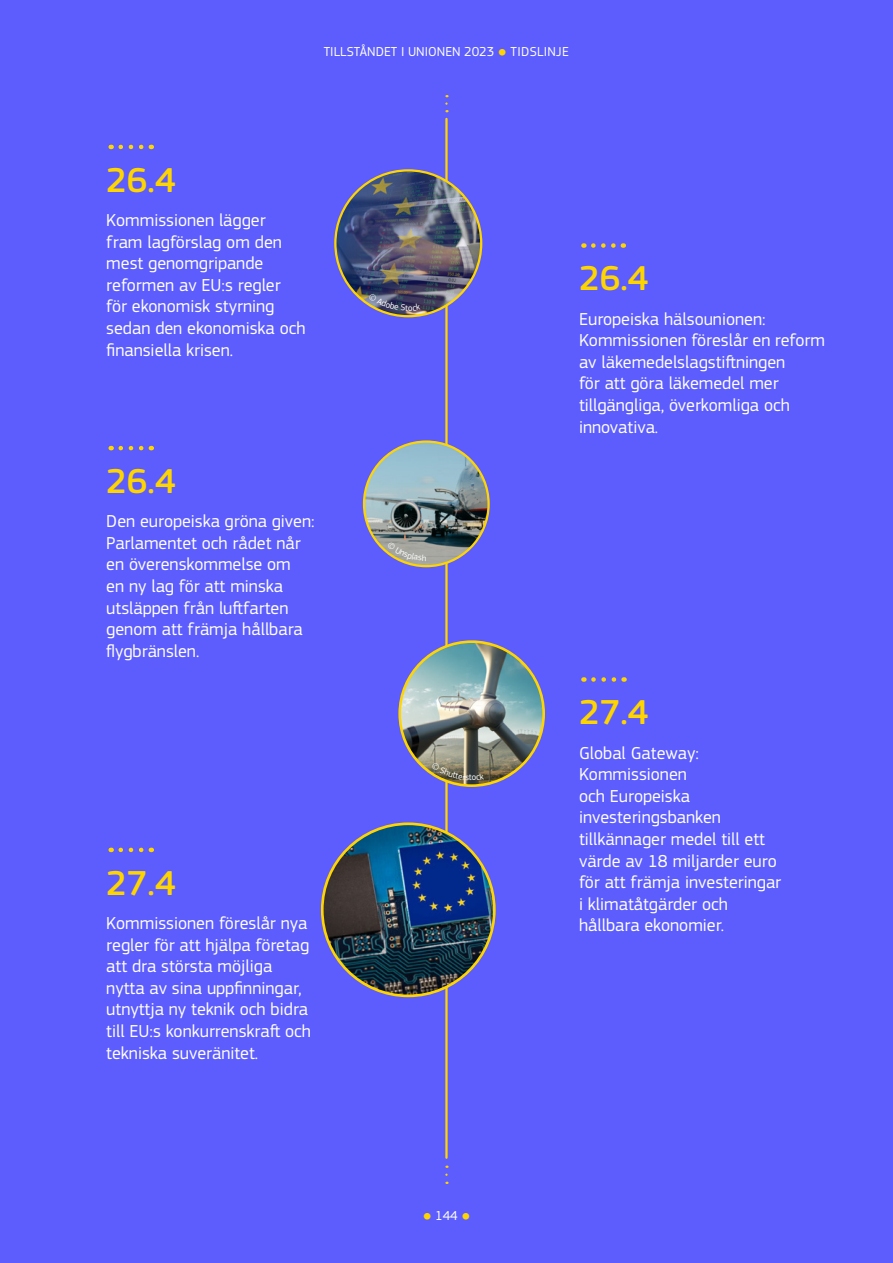
<style>
.page{position:relative;width:893px;height:1263px;background:#5d5dfd}
.page>*{position:absolute;margin:0;border:0;box-sizing:border-box;transform-origin:0 0}
.Date__h3{font:500 36px "EC Square Sans Pro";color:#ffd500}
.Body_text_white{font:18px/21.6px "EC Square Sans Pro";color:#fff}
.t1{font:13.5px "EC Square Sans Pro";color:#fff}
.s1{font-size:10.5px;color:#ffd500}
</style>
<div class="page">
<hr style="left:445px;top:119px;width:3px;height:1039px;background:#ffd500">
<svg style="left:445px;top:1165px;width:3px;height:10px"></svg>
<svg style="left:445px;top:95px;width:3px;height:9px"></svg>
<img style="left:335px;top:170px;width:146px;height:146px;border-radius:73px">
<img style="left:364px;top:442px;width:125px;height:124px;border-radius:62px">
<img style="left:400px;top:642px;width:144px;height:144px;border-radius:72px">
<div style="left:398px;top:640px;width:147px;height:147px;border:3px solid #ffd500;border-radius:50%"></div>
<img style="left:322px;top:824px;width:172px;height:172px;border-radius:86px">
<svg style="left:121px;top:145px;width:31px;height:4px"></svg>
<svg style="left:593px;top:243px;width:31px;height:5px"></svg>
<svg style="left:121px;top:446px;width:31px;height:4px"></svg>
<svg style="left:593px;top:677px;width:24px;height:5px"></svg>
<svg style="left:121px;top:848px;width:31px;height:4px"></svg>
<svg style="left:369px;top:293px;width:51px;height:18px"></svg>
<svg style="left:387px;top:541px;width:39px;height:20px"></svg>
<svg style="left:431px;top:762px;width:53px;height:18px"></svg>
<p class="t1" style="left:324px;top:44px;width:247px">TILLSTÅNDET I UNIONEN 2023 <span class="s1">●</span> TIDSLINJE</p>
<h3 class="Date__h3" style="left:106px;top:159px;width:71px">26.4</h3>
<p class="Body_text_white" style="left:106px;top:209px;width:201px">Kommissionen lägger fram lagförslag om den mest genomgripande reformen av EU:s regler för ekonomisk styrning sedan den ekonomiska och finansiella krisen.</p>
<h3 class="Date__h3" style="left:106px;top:460px;width:71px">26.4</h3>
<p class="Body_text_white" style="left:106px;top:511px;width:210px">Den europeiska gröna given:<br>Parlamentet och rådet når en överenskommelse om<br>en ny lag för att minska utsläppen från luftfarten genom att främja hållbara flygbränslen.</p>
<h3 class="Date__h3" style="left:106px;top:862px;width:71px">27.4</h3>
<p class="Body_text_white" style="left:106px;top:912px;width:206px">Kommissionen föreslår nya regler för att hjälpa företag att dra största möjliga nytta av sina uppfinningar, utnyttja ny teknik och bidra till EU:s konkurrenskraft och tekniska suveränitet.</p>
<h3 class="Date__h3" style="left:579px;top:257px;width:71px">26.4</h3>
<p class="Body_text_white" style="left:579px;top:308px;width:247px">Europeiska hälsounionen:<br>Kommissionen föreslår en reform av läkemedelslagstiftningen<br>för att göra läkemedel mer tillgängliga, överkomliga och innovativa.</p>
<h3 class="Date__h3" style="left:579px;top:691px;width:71px">27.4</h3>
<p class="Body_text_white" style="left:579px;top:742px;width:204px">Global Gateway:<br>Kommissionen<br>och Europeiska investeringsbanken tillkännager medel till ett värde av 18 miljarder euro för att främja investeringar i klimatåtgärder och hållbara ekonomier.</p>
<p class="t1" style="left:423px;top:1207px;width:49px"><span class="s1">●</span> 144 <span class="s1">●</span></p>
</div>
